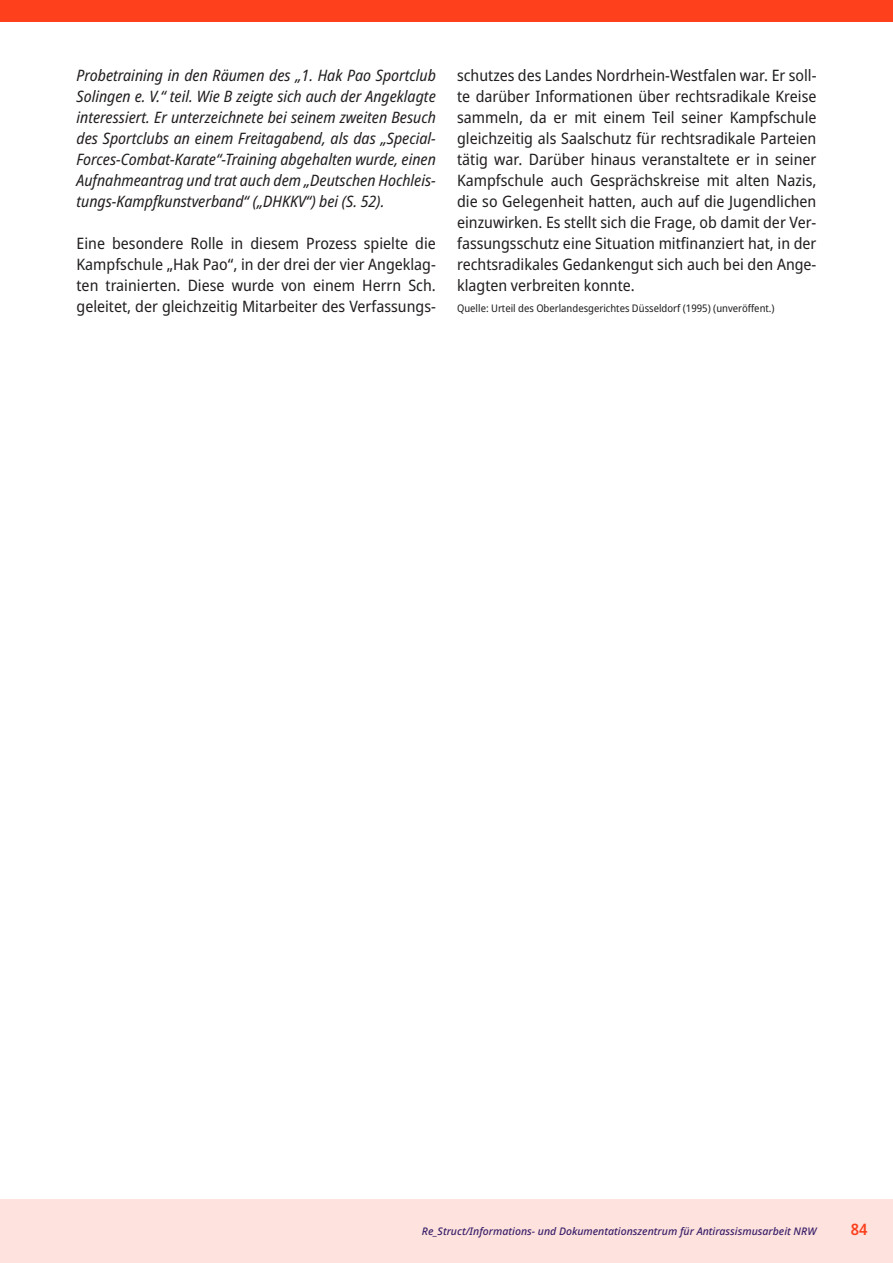
<style>
.page{position:relative;width:893px;height:1263px;background:#fff}
.page>*{position:absolute;margin:0;border:0;box-sizing:border-box;transform-origin:0 0}
.t1{font:semi-condensed 15.75px/21px "Noto Sans";color:#231f20;text-align:justify}
.t2{font:italic semi-condensed 15.75px/21px "Noto Sans";color:#231f20;text-align:justify}
.t3{font:600 semi-condensed 15.75px "Noto Sans";color:#fb401d}
.t4{font:italic 500 10.5px "Noto Sans";color:#391f6a}
.t5{font:semi-condensed 10.5px "Noto Sans";color:#231f20}
</style>
<div class="page">
<div style="left:0;top:1199px;width:893px;height:64px;background:#fee2dd"></div>
<div style="left:0;top:0;width:893px;height:21px;background:#fe401c"></div>
<p class="t2" style="left:77px;top:65px;width:361px">Probetraining in den Räumen des „1. Hak Pao Sportclub Solingen e. V.“ teil. Wie B zeigte sich auch der Angeklagte interessiert. Er unterzeichnete bei seinem zweiten Besuch des Sportclubs an einem Freitagabend, als das „Special-Forces-Combat-Karate“-Training abgehalten wurde, einen Aufnahmeantrag und trat auch dem „Deutschen Hochleis&shy;tungs-Kampfkunstverband“ („DHKKV“) bei (S. 52).</p>
<p class="t1" style="left:77px;top:233px;width:361px">Eine besondere Rolle in diesem Prozess spielte die Kampfschule „Hak Pao“, in der drei der vier Angeklag&shy;ten trainierten. Diese wurde von einem Herrn Sch. geleitet, der gleichzeitig Mitarbeiter des Verfassungs-</p>
<p class="t1" style="left:457px;top:65px;width:361px">schutzes des Landes Nordrhein-Westfalen war. Er soll&shy;te darüber Informationen über rechtsradikale Kreise sammeln, da er mit einem Teil seiner Kampfschule gleichzeitig als Saalschutz für rechtsradikale Parteien tätig war. Darüber hinaus veranstaltete er in seiner Kampfschule auch Gesprächskreise mit alten Nazis, die so Gelegenheit hatten, auch auf die Jugendlichen einzuwirken. Es stellt sich die Frage, ob damit der Ver&shy;fassungsschutz eine Situation mitfinanziert hat, in der rechtsradikales Gedankengut sich auch bei den Ange&shy;klagten verbreiten konnte.</p>
<p class="t5" style="left:457px;top:300px;width:319px">Quelle: Urteil des Oberlandesgerichtes Düsseldorf (1995) (unveröffent.)</p>
<p class="t4" style="left:422px;top:1224px;width:396px">Re_Struct/Informations- und Dokumentationszentrum für Antirassismusarbeit NRW</p>
<p class="t3" style="left:851px;top:1218px;width:18px">84</p>
</div>
